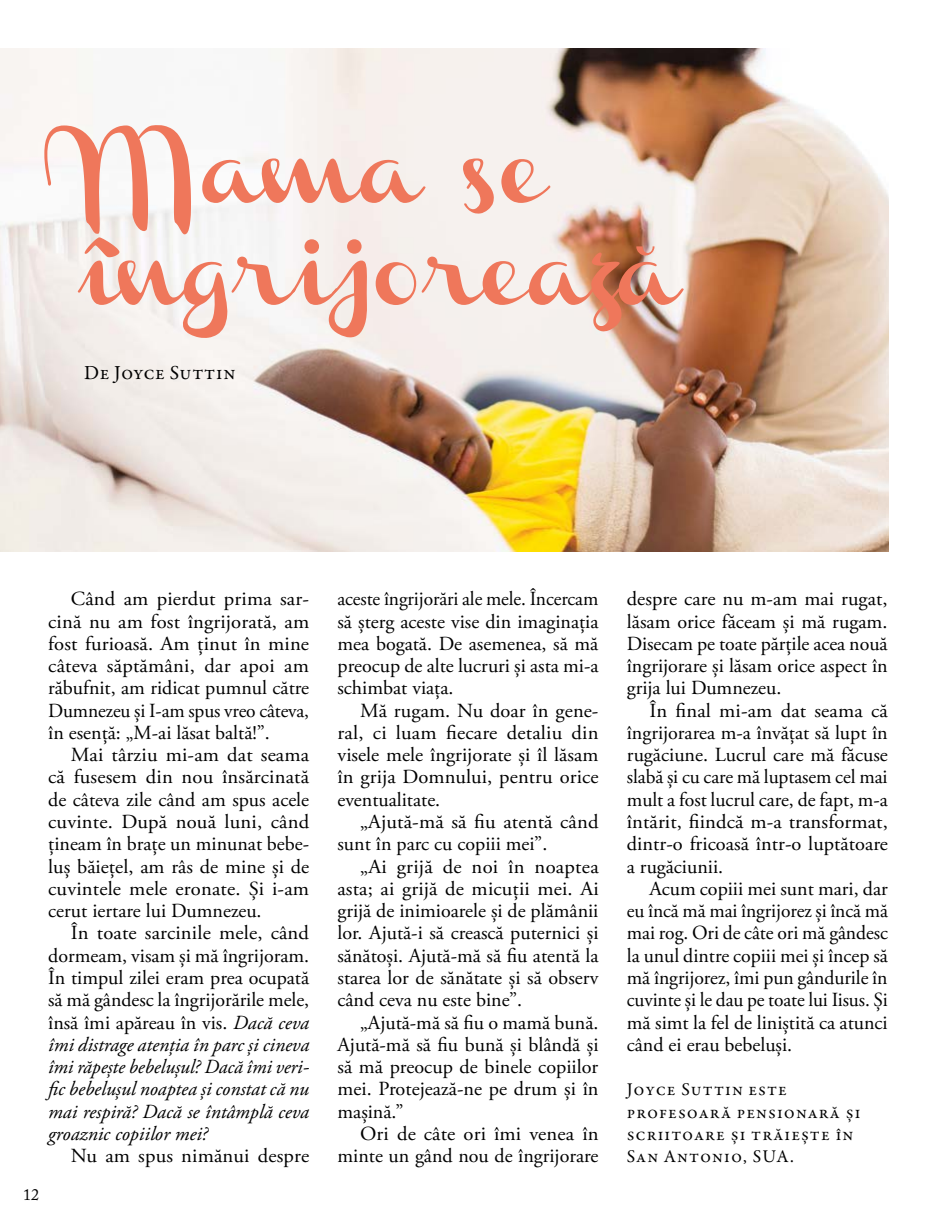
<style>
.page{position:relative;width:936px;height:1219px;background:#fff}
.page>*{position:absolute;margin:0;border:0;box-sizing:border-box;transform-origin:0 0}
.t1{font:70px/102px "Channel";color:#ef775b}
.t2{font:20px/22.2px "Adobe Garamond Pro";color:#000;text-align:justify}
.t3{font:italic 20px/22.2px "Adobe Garamond Pro";color:#000;text-align:justify}
.t4{font:20px "Garamond Premr Pro";letter-spacing:.02em;color:#000}
.t5{font:18px/22.2px "Garamond Premr Pro";letter-spacing:.06em;color:#000}
.t6{font:16px "Adobe Caslon Pro";color:#000}
.s1{font-style:normal}
</style>
<div class="page">
<img style="left:0;top:48px;width:888px;height:504px">
<h1 class="t1" style="left:79px;top:127px;width:603px">Mama se îngrijorează</h1>
<p class="t4" style="left:84px;top:360px;width:153px">De Joyce Suttin</p>
<p class="t2" style="left:48px;top:588px;width:262px;text-indent:23px">Când am pierdut prima sar‑ cină nu am fost îngrijorată, am fost furioasă. Am ținut în mine câteva săptămâni, dar apoi am răbufnit, am ridicat pumnul către Dumnezeu și I‑am spus vreo câteva, în esență: „M‑ai lăsat baltă!”.</p>
<p class="t2" style="left:48px;top:744px;width:262px;text-indent:23px">Mai târziu mi‑am dat seama că fusesem din nou însărcinată de câteva zile când am spus acele cuvinte. După nouă luni, când țineam în brațe un minunat bebe‑ luș băiețel, am râs de mine și de cuvintele mele eronate. Și i‑am cerut iertare lui Dumnezeu.</p>
<p class="t3" style="left:48px;top:922px;width:262px;text-indent:23px"><span class="s1">În toate sarcinile mele, când dormeam, visam și mă îngrijoram.<br>În timpul zilei eram prea ocupată să mă gândesc la îngrijorările mele, însă îmi apăreau în vis.</span> Dacă ceva îmi distrage atenția în parc și cineva îmi răpește bebelușul? Dacă îmi veri&shy;fic bebelușul noaptea și constat că nu mai respiră? Dacă se întâmplă ceva groaznic copiilor mei?</p>
<p class="t2" style="left:71px;top:1145px;width:240px">Nu am spus nimănui despre</p>
<p class="t6" style="left:23px;top:1185px;width:17px">12</p>
<p class="t2" style="left:337px;top:588px;width:262px">aceste îngrijorări ale mele. Încercam să șterg aceste vise din imaginația mea bogată. De asemenea, să mă preocup de alte lucruri și asta mi‑a schimbat viața.</p>
<p class="t2" style="left:337px;top:700px;width:262px;text-indent:23px">Mă rugam. Nu doar în gene‑ ral, ci luam fiecare detaliu din visele mele îngrijorate și îl lăsam în grija Domnului, pentru orice eventualitate.</p>
<p class="t2" style="left:337px;top:811px;width:262px;text-indent:23px">„Ajută‑mă să fiu atentă când sunt în parc cu copiii mei”.</p>
<p class="t2" style="left:337px;top:856px;width:263px;text-indent:23px">„Ai grijă de noi în noaptea asta; ai grijă de micuții mei. Ai grijă de inimioarele și de plămânii lor. Ajută‑i să crească puternici și sănătoși. Ajută‑mă să fiu atentă la starea lor de sănătate și să observ când ceva nu este bine”.</p>
<p class="t2" style="left:337px;top:1012px;width:262px;text-indent:23px">„Ajută‑mă să fiu o mamă bună.<br>Ajută-mă să fiu bună și blândă și să mă preocup de binele copiilor mei. Protejează‑ne pe drum și în mașină.”</p>
<p class="t2" style="left:337px;top:1123px;width:262px;text-align:right">Ori de câte ori îmi venea în minte un gând nou de îngrijorare</p>
<p class="t2" style="left:626px;top:588px;width:262px">despre care nu m‑am mai rugat, lăsam orice făceam și mă rugam.<br>Disecam pe toate părțile acea nouă îngrijorare și lăsam orice aspect în grija lui Dumnezeu.</p>
<p class="t2" style="left:626px;top:700px;width:263px;text-indent:23px">În final mi‑am dat seama că îngrijorarea m‑a învățat să lupt în rugăciune. Lucrul care mă făcuse slabă și cu care mă luptasem cel mai mult a fost lucrul care, de fapt, m‑a întărit, fiindcă m‑a transformat, dintr‑o fricoasă într‑o luptătoare a rugăciunii.</p>
<p class="t2" style="left:626px;top:878px;width:262px;text-indent:23px">Acum copiii mei sunt mari, dar eu încă mă mai îngrijorez și încă mă mai rog. Ori de câte ori mă gândesc la unul dintre copiii mei și încep să mă îngrijorez, îmi pun gândurile în cuvinte și le dau pe toate lui Iisus. Și mă simt la fel de liniștită ca atunci când ei erau bebeluși.</p>
<p class="t5" style="left:626px;top:1079px;width:235px">Joyce Suttin este profesoară pensionară și scriitoare și trăiește în<br>San Antonio, SUA.</p>
</div>
